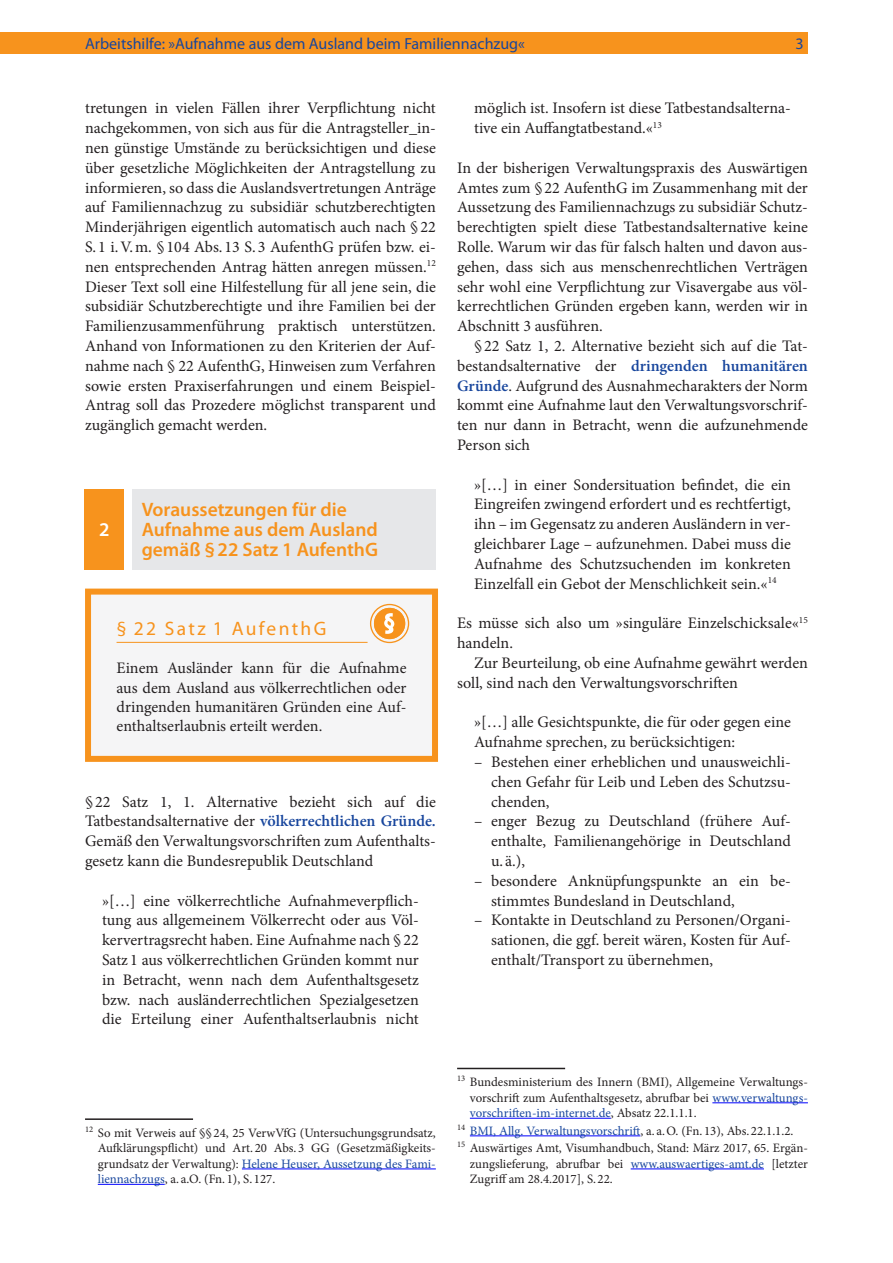
<style>
.page{position:relative;width:893px;height:1263px;background:#fff}
.page>*{position:absolute;margin:0;border:0;box-sizing:border-box;transform-origin:0 0}
.t1{font:600 19.5px/20px "Myriad Pro";color:#f7931d}
.t2{font:19.5px "Myriad Pro";letter-spacing:.12em;color:#f7931d}
.t3{font:600 19.5px "Myriad Pro";color:#fff}
.Textanfang{font:16.05px/19.8px "Minion Pro";color:#231f20;text-align:justify}
.Text{font:16.05px/19.8px "Minion Pro";color:#231f20;text-align:justify}
.t4{font:16.05px "Myriad Pro";color:#18469d}
.FußnoteAM{font:12.9px/15.5px "Minion Pro";color:#231f20;text-align:justify}
.FußnoteAM-2{font:12.9px "Minion Pro";color:#18469d}
.s1{font-family:"Adobe Garamond Pro"}
.s2{font-weight:600;color:#18469d}
.s3{color:#18469d}
.s4{color:#231f20}
</style>
<div class="page">
<div style="left:0;top:32px;width:92px;height:21px;background:#f7931d"></div>
<div style="left:85px;top:32px;width:723px;height:21px;background:#f7931d"></div>
<hr style="left:85px;top:1118px;width:108px;height:2px;background:#231f20">
<hr style="left:242px;top:1168px;width:194px;height:1px;background:#00f">
<hr style="left:98px;top:1184px;width:67px;height:1px;background:#00f">
<hr style="left:457px;top:1068px;width:108px;height:1px;background:#231f20">
<hr style="left:712px;top:1102px;width:96px;height:1px;background:#00f">
<hr style="left:470px;top:1118px;width:141px;height:1px;background:#00f">
<hr style="left:470px;top:1135px;width:170px;height:1px;background:#00f">
<hr style="left:631px;top:1168px;width:133px;height:1px;background:#00f">
<div style="left:85px;top:489px;width:39px;height:80px;background:#f7931d"></div>
<div style="left:132px;top:489px;width:304px;height:80px;background:#e6e7e9"></div>
<div style="left:88px;top:592px;width:347px;height:167px;background:#f5f5f6"></div>
<hr style="left:117px;top:642px;width:251px;height:1px;background:#f7931d">
<div style="left:85px;top:589px;width:353px;height:173px;border:6px solid #f7931d"></div>
<div style="left:374px;top:608px;width:31px;height:31px;background:#f7931d;border-radius:50%"></div>
<div style="left:370px;top:604px;width:39px;height:39px;border:1px solid #f7931d;border-radius:50%"></div>
<div style="left:374px;top:608px;width:31px;height:31px;border:4px solid #f7931d;border-radius:50%"></div>
<svg style="left:384px;top:613px;width:10px;height:21px"></svg>
<p class="t4" style="left:85px;top:33px;width:441px">Arbeitshilfe: »Aufnahme aus dem Ausland beim Familiennachzug«</p>
<p class="t4" style="left:795px;top:33px;width:10px">3</p>
<p class="Textanfang" style="left:85px;top:98px;width:352px">tretungen in vielen Fällen ihrer Verpflichtung nicht nachgekommen, von sich aus für die Antragsteller_in&shy;nen günstige Umstände zu berücksichtigen und diese über gesetzliche Möglichkeiten der Antragstellung zu informieren, so dass die Auslandsvertretungen Anträge auf Familiennachzug zu subsidiär schutzberechtigten Minderjährigen eigentlich automatisch auch nach <span class="s1">§</span>22<br>S. 1 i.V.m. <span class="s1">§</span>104 Abs. 13 S. 3 AufenthG prüfen bzw. ei&shy;nen entsprechenden Antrag hätten anregen müssen.<sup>12<br></sup>Dieser Text soll eine Hilfestellung für all jene sein, die subsidiär Schutzberechtigte und ihre Familien bei der Familienzusammenführung praktisch unterstützen.<br>Anhand von Informationen zu den Kriterien der Auf&shy;nahme nach <span class="s1">§</span> 22 AufenthG, Hinweisen zum Verfahren sowie ersten Praxiserfahrungen und einem Beispiel-Antrag soll das Prozedere möglichst transparent und zugänglich gemacht werden.</p>
<p class="t3" style="left:99px;top:517px;width:12px">2</p>
<p class="t1" style="left:142px;top:499px;width:238px">Voraussetzungen für die<br>Aufnahme aus dem Ausland gemäß §22 Satz 1 AufenthG</p>
<p class="t2" style="left:117px;top:616px;width:211px">§ 22 Satz 1 AufenthG</p>
<p class="Textanfang" style="left:117px;top:659px;width:291px;line-height:19.2px">Einem Ausländer kann für die Aufnahme aus dem Ausland aus völkerrechtlichen oder dringenden humanitären Gründen eine Auf&shy;enthaltserlaubnis erteilt werden.</p>
<p class="Textanfang" style="left:85px;top:791px;width:352px"><span class="s1">§</span>22 Satz 1, 1. Alternative bezieht sich auf die Tatbestandsalternative der <span class="s2">völkerrechtlichen Gründe.<br></span>Gemäß den Verwaltungsvorschriften zum Aufenthalts&shy;gesetz kann die Bundesrepublik Deutschland</p>
<p class="Text" style="left:102px;top:890px;width:318px">»[…] eine völkerrechtliche Aufnahmeverpflich&shy;tung aus allgemeinem Völkerrecht oder aus Völ&shy;kervertragsrecht haben. Eine Aufnahme nach <span class="s1">§</span>22<br>Satz 1 aus völkerrechtlichen Gründen kommt nur in Betracht, wenn nach dem Aufenthaltsgesetz bzw. nach ausländerrechtlichen Spezialgesetzen die Erteilung einer Aufenthaltserlaubnis nicht</p>
<p class="FußnoteAM" style="left:98px;top:1125px;width:340px;text-indent:-13px"><sup>12</sup> So mit Verweis auf <span class="s1">§§</span>24, 25 VerwVfG (Untersuchungsgrundsatz, Aufklärungspflicht) und Art. 20 Abs. 3 GG (Gesetzmäßigkeits&shy;grundsatz der Verwaltung): <span class="s3">Helene Heuser, Aussetzung des Fami&shy;liennachzugs</span>, a. a.O. (Fn. 1), S. 127.</p>
<p class="Textanfang" style="left:474px;top:98px;width:318px">möglich ist. Insofern ist diese Tatbestandsalterna&shy;tive ein Auffangtatbestand.«<sup>13</sup></p>
<p class="Textanfang" style="left:457px;top:158px;width:352px">In der bisherigen Verwaltungspraxis des Auswärtigen Amtes zum <span class="s1">§</span>22 AufenthG im Zusammenhang mit der Aussetzung des Familiennachzugs zu subsidiär Schutz&shy;berechtigten spielt diese Tatbestandsalternative keine Rolle. Warum wir das für falsch halten und davon aus&shy;gehen, dass sich aus menschenrechtlichen Verträgen sehr wohl eine Verpflichtung zur Visavergabe aus völ&shy;kerrechtlichen Gründen ergeben kann, werden wir in Abschnitt 3 ausführen.</p>
<p class="Text" style="left:457px;top:336px;width:352px;text-indent:17px"><span class="s1">§</span>22 Satz 1, 2. Alternative bezieht sich auf die Tat&shy;bestandsalternative der <span class="s2">dringenden humanitären Gründe</span>. Aufgrund des Ausnahmecharakters der Norm kommt eine Aufnahme laut den Verwaltungsvorschrif&shy;ten nur dann in Betracht, wenn die aufzunehmende Person sich</p>
<p class="Textanfang" style="left:474px;top:475px;width:318px">»[…] in einer Sondersituation befindet, die ein Eingreifen zwingend erfordert und es rechtfertigt, ihn – im Gegensatz zu anderen Ausländern in ver&shy;gleichbarer Lage – aufzunehmen. Dabei muss die Aufnahme des Schutzsuchenden im konkreten Einzelfall ein Gebot der Menschlichkeit sein.«<sup>14</sup></p>
<p class="Textanfang" style="left:457px;top:613px;width:352px">Es müsse sich also um »singuläre Einzelschicksale«<sup>15 </sup>handeln.</p>
<p class="Text" style="left:457px;top:653px;width:352px;text-indent:17px">Zur Beurteilung, ob eine Aufnahme gewährt werden soll, sind nach den Verwaltungsvorschriften</p>
<p class="Text" style="left:474px;top:712px;width:318px">»[…] alle Gesichtspunkte, die für oder gegen eine<br>Aufnahme sprechen, zu berücksichtigen:</p>
<p class="Text" style="left:491px;top:752px;width:301px;text-indent:-17px">– Bestehen einer erheblichen und unausweichli&shy;chen Gefahr für Leib und Leben des Schutzsu&shy;chenden,</p>
<p class="Text" style="left:491px;top:811px;width:301px;text-indent:-17px">– enger Bezug zu Deutschland (frühere Auf&shy;enthalte, Familienangehörige in Deutschland u. ä.),</p>
<p class="Text" style="left:491px;top:871px;width:301px;text-indent:-17px">– besondere Anknüpfungspunkte an ein be&shy;stimmtes Bundesland in Deutschland,</p>
<p class="Text" style="left:491px;top:910px;width:301px;text-indent:-17px">– Kontakte in Deutschland zu Personen/Organi&shy;sationen, die ggf. bereit wären, Kosten für Auf&shy;enthalt/Transport zu übernehmen,</p>
<p class="FußnoteAM" style="left:470px;top:1074px;width:340px;text-indent:-13px"><sup>13</sup> Bundesministerium des Innern (BMI), Allgemeine Verwaltungs&shy;vorschrift zum Aufenthaltsgesetz, abrufbar bei <span class="s3">www.verwaltungs&shy;vorschriften-im-internet.de</span>, Absatz 22.1.1.1.</p>
<p class="FußnoteAM-2" style="left:457px;top:1122px;width:338px"><sup>14</sup> BMI, Allg. Verwaltungsvorschrift<span class="s4">, a. a.O. (Fn. 13), Abs. 22.1.1.2.</span></p>
<p class="FußnoteAM" style="left:470px;top:1140px;width:340px;text-indent:-13px"><sup>15</sup> Auswärtiges Amt, Visumhandbuch, Stand: März 2017, 65. Ergän&shy;zungslieferung, abrufbar bei <span class="s3">www.auswaertiges-amt.de</span> [letzter Zugriff am 28.4.2017], S. 22.</p>
</div>
